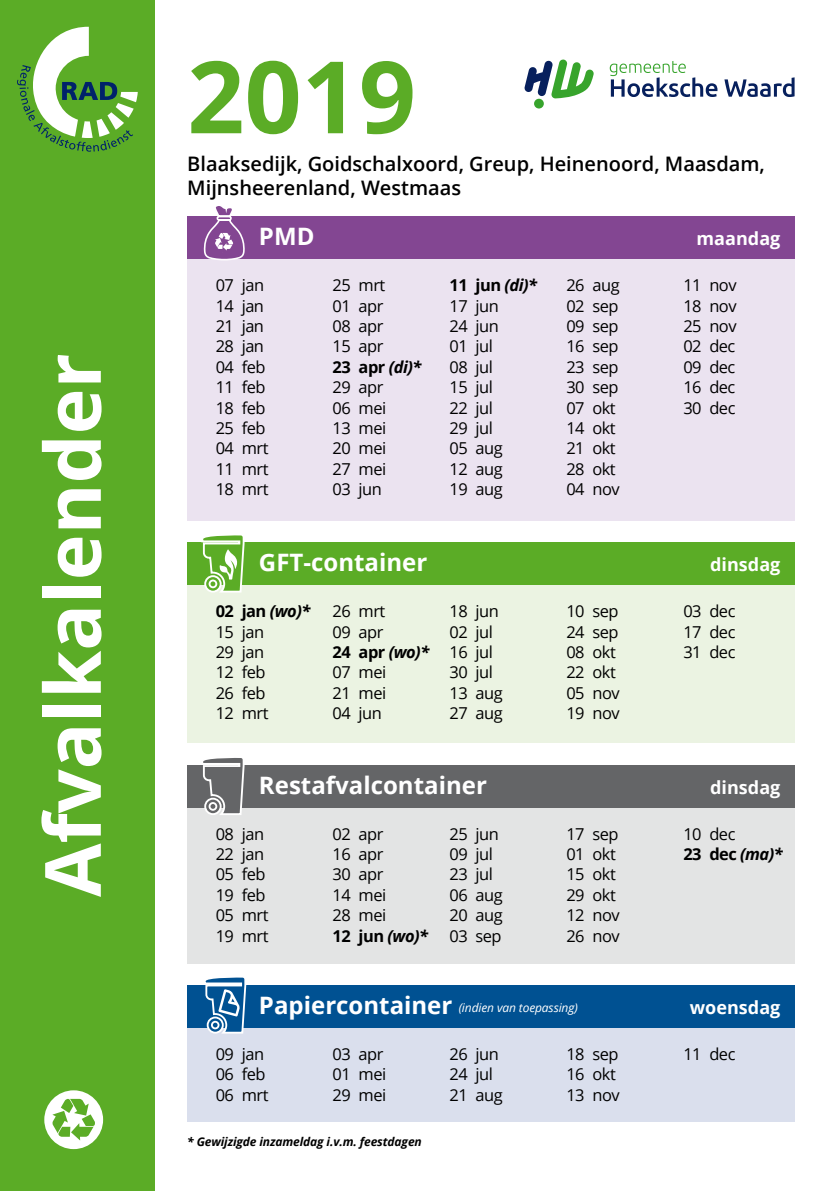
<style>
.page{position:relative;width:840px;height:1191px;background:#fff}
.page>*{position:absolute;margin:0;border:0;box-sizing:border-box;transform-origin:0 0}
.t1{font:700 100px "Open Sans";color:#5bac26}
.t2{font:700 77.6px "Open Sans";color:#fff}
.t3{font:700 24px "Open Sans";color:#fff}
.t4{font:600 20px/24px "Open Sans";color:#000}
.t5{font:700 18px "Open Sans";color:#fff}
.t6{font:16.4px/20.4px "Open Sans";letter-spacing:-.03em;color:#000}
.t7{font:italic 700 12px "Open Sans";letter-spacing:-.01em;color:#000}
.t8{font:italic 12px "Open Sans";letter-spacing:-.01em;color:#fff}
.s1{font-weight:700}
.s2{font-weight:700;font-style:italic}
.s3{font-weight:700;font-style:normal;font-size:24px}
</style>
<div class="page">
<div style="left:187px;top:245px;width:607px;height:275px;background:#ebe3f0"></div>
<div style="left:187px;top:217px;width:607px;height:42px;background:#834692"></div>
<svg style="left:203px;top:206px;width:43px;height:55px"></svg>
<div style="left:0;top:0;width:154px;height:1191px;background:#5bac26"></div>
<div style="left:44px;top:1090px;width:59px;height:59px;background:#fff;border-radius:50%"></div>
<svg style="left:52px;top:1098px;width:43px;height:42px"></svg>
<div style="left:187px;top:571px;width:607px;height:171px;background:#ebf3e2"></div>
<div style="left:187px;top:542px;width:607px;height:43px;background:#5bac26"></div>
<svg style="left:201px;top:535px;width:44px;height:58px"></svg>
<div style="left:187px;top:793px;width:607px;height:171px;background:#e3e4e4"></div>
<div style="left:187px;top:765px;width:607px;height:42px;background:#646567"></div>
<svg style="left:200px;top:758px;width:45px;height:57px"></svg>
<div style="left:187px;top:1014px;width:607px;height:107px;background:#dadfed"></div>
<div style="left:187px;top:985px;width:607px;height:43px;background:#005192"></div>
<svg style="left:205px;top:977px;width:42px;height:57px"></svg>
<svg style="left:609px;top:61px;width:108px;height:36px"></svg>
<svg style="left:724px;top:77px;width:70px;height:20px"></svg>
<svg style="left:533px;top:99px;width:10px;height:9px"></svg>
<svg style="left:524px;top:60px;width:69px;height:38px"></svg>
<svg style="left:17px;top:27px;width:121px;height:125px"></svg>
<h2 class="t2" style="left:18px;top:897px;width:545px;rotate:-90deg">Afvalkalender</h2>
<h1 class="t1" style="left:187px;top:26px;width:230px">2019</h1>
<p class="t4" style="left:187px;top:152px;width:579px">Blaaksedijk, Goidschalxoord, Greup, Heinenoord, Maasdam,<br>Mijnsheerenland, Westmaas</p>
<h3 class="t3" style="left:259px;top:220px;width:57px">PMD</h3>
<p class="t5" style="left:696px;top:226px;width:85px">maandag</p>
<p class="t6" style="left:215px;top:274px;width:54px">07 jan<br>14 jan<br>21 jan<br>28 jan<br>04 feb<br>11 feb<br>18 feb<br>25 feb<br>04 mrt<br>11 mrt<br>18 mrt</p>
<p class="t6" style="left:332px;top:274px;width:90px">25 mrt<br>01 apr<br>08 apr<br>15 apr<br><span class="s1">23 apr</span> <span class="s2">(di)*<br></span>29 apr<br>06 mei<br>13 mei<br>20 mei<br>27 mei<br>03 jun</p>
<p class="t6" style="left:449px;top:275px;width:89px"><span class="s1">11 jun</span> <span class="s2">(di)*<br></span>17 jun<br>24 jun<br>01 jul<br>08 jul<br>15 jul<br>22 jul<br>29 jul<br>05 aug<br>12 aug<br>19 aug</p>
<p class="t6" style="left:566px;top:275px;width:55px">26 aug<br>02 sep<br>09 sep<br>16 sep<br>23 sep<br>30 sep<br>07 okt<br>14 okt<br>21 okt<br>28 okt<br>04 nov</p>
<p class="t6" style="left:683px;top:275px;width:55px;text-align:justify">11 nov 18 nov 25 nov 02 dec 09 dec 16 dec 30 dec</p>
<h3 class="t3" style="left:259px;top:545px;width:170px">GFT-container</h3>
<p class="t5" style="left:709px;top:552px;width:72px">dinsdag</p>
<p class="t6" style="left:215px;top:600px;width:96px"><span class="s1">02 jan</span> <span class="s2">(wo)*<br></span>15 jan<br>29 jan<br>12 feb<br>26 feb<br>12 mrt</p>
<p class="t6" style="left:332px;top:600px;width:98px">26 mrt<br>09 apr<br><span class="s1">24 apr</span> <span class="s2">(wo)*<br></span>07 mei<br>21 mei<br>04 jun</p>
<p class="t6" style="left:449px;top:600px;width:55px">18 jun<br>02 jul<br>16 jul<br>30 jul<br>13 aug<br>27 aug</p>
<p class="t6" style="left:566px;top:600px;width:55px">10 sep<br>24 sep<br>08 okt<br>22 okt<br>05 nov<br>19 nov</p>
<p class="t6" style="left:683px;top:600px;width:54px;text-align:justify">03 dec 17 dec 31 dec</p>
<h3 class="t3" style="left:259px;top:768px;width:229px">Restafvalcontainer</h3>
<p class="t5" style="left:709px;top:774px;width:72px">dinsdag</p>
<p class="t6" style="left:215px;top:823px;width:54px">08 jan<br>22 jan<br>05 feb<br>19 feb<br>05 mrt<br>19 mrt</p>
<p class="t6" style="left:332px;top:823px;width:97px">02 apr<br>16 apr<br>30 apr<br>14 mei<br>28 mei<br><span class="s1">12 jun</span> <span class="s2">(wo)*</span></p>
<p class="t6" style="left:449px;top:823px;width:55px">25 jun<br>09 jul<br>23 jul<br>06 aug<br>20 aug<br>03 sep</p>
<p class="t6" style="left:566px;top:823px;width:55px">17 sep<br>01 okt<br>15 okt<br>29 okt<br>12 nov<br>26 nov</p>
<p class="t6" style="left:683px;top:823px;width:101px">10 dec<br><span class="s1">23 dec</span> <span class="s2">(ma)*</span></p>
<p class="t8" style="left:259px;top:999px;width:320px"><span class="s3">Papiercontainer</span> (indien van toepassing)</p>
<p class="t5" style="left:689px;top:994px;width:92px">woensdag</p>
<p class="t6" style="left:215px;top:1043px;width:54px">09 jan<br>06 feb<br>06 mrt</p>
<p class="t6" style="left:332px;top:1043px;width:55px">03 apr<br>01 mei<br>29 mei</p>
<p class="t6" style="left:449px;top:1043px;width:55px">26 jun<br>24 jul<br>21 aug</p>
<p class="t6" style="left:566px;top:1043px;width:55px">18 sep<br>16 okt<br>13 nov</p>
<p class="t6" style="left:683px;top:1043px;width:54px">11 dec</p>
<p class="t7" style="left:187px;top:1132px;width:236px">* Gewijzigde inzameldag i.v.m. feestdagen</p>
</div>
